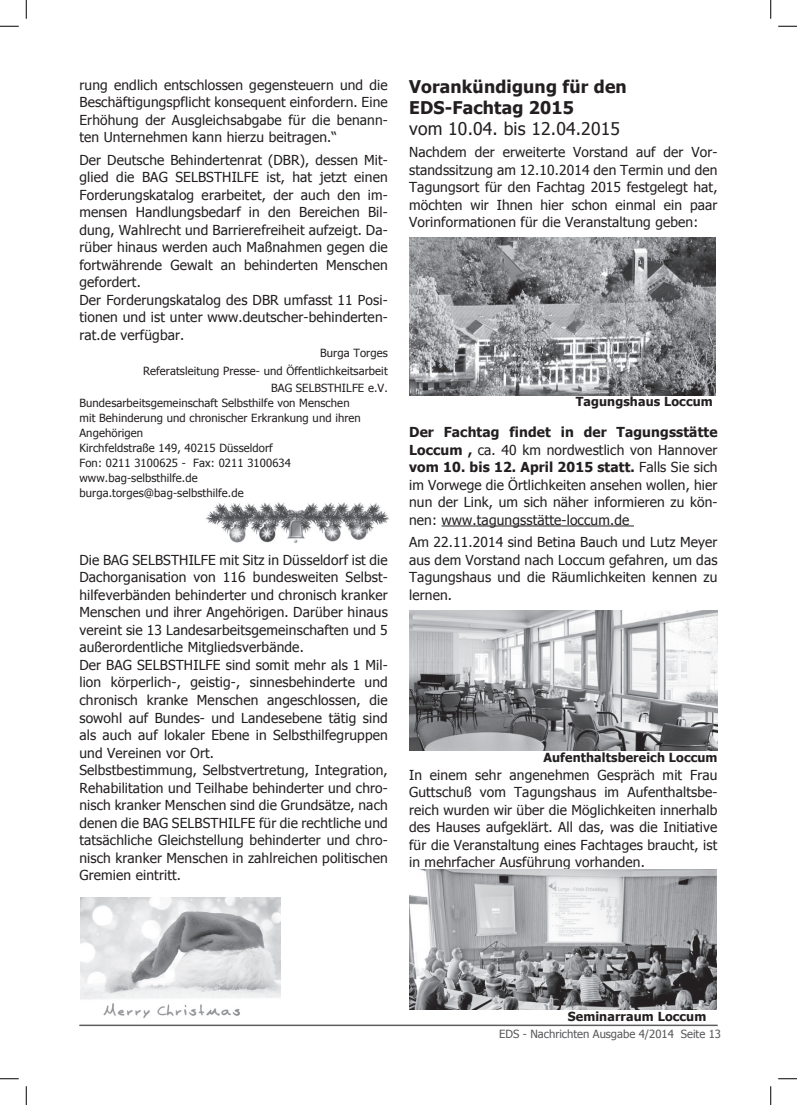
<style>
.page{position:relative;width:797px;height:1105px;background:#fff}
.page>*{position:absolute;margin:0;border:0;box-sizing:border-box;transform-origin:0 0}
.t1{font:700 17.5px/21px "Tahoma";letter-spacing:.01em;color:#231f20}
.t2{font:17.5px "Tahoma";letter-spacing:.01em;color:#231f20}
.t3{font:13.75px/17.5px "Tahoma";letter-spacing:.01em;color:#231f20;text-align:justify}
.t4{font:700 12.5px "Tahoma";letter-spacing:.01em;color:#231f20}
.t5{font:11.25px/15px "Tahoma";letter-spacing:.01em;color:#231f20;text-align:right}
.t6{font:11.25px "Tahoma";color:#57585a}
.s1{font-weight:700}
</style>
<div class="page">
<hr style="left:79px;top:1025px;width:638px;height:1px;background:#57585a">
<hr style="left:441px;top:525px;width:193px;height:1px;background:#231f20">
<img style="left:80px;top:898px;width:200px;height:120px">
<img style="left:409px;top:870px;width:307px;height:139px">
<img style="left:409px;top:611px;width:308px;height:139px">
<img style="left:409px;top:238px;width:306px;height:157px">
<img style="left:205px;top:502px;width:184px;height:41px">
<svg style="left:0;top:25px;width:19px;height:2px"></svg>
<svg style="left:778px;top:25px;width:19px;height:2px"></svg>
<svg style="left:0;top:1078px;width:19px;height:1px"></svg>
<svg style="left:778px;top:1078px;width:19px;height:1px"></svg>
<svg style="left:25px;top:0;width:2px;height:19px"></svg>
<svg style="left:25px;top:1086px;width:2px;height:19px"></svg>
<svg style="left:770px;top:0;width:1px;height:19px"></svg>
<svg style="left:770px;top:1086px;width:1px;height:19px"></svg>
<p class="t3" style="left:79px;top:76px;width:310px">rung endlich entschlossen gegensteuern und die Beschäftigungspflicht konsequent einfordern. Eine Erhöhung der Ausgleichsabgabe für die benann&shy;ten Unternehmen kann hierzu beitragen.“</p>
<p class="t3" style="left:79px;top:151px;width:310px;text-align:left">Der Deutsche Behindertenrat (DBR), dessen Mit&shy;glied die BAG SELBSTHILFE ist, hat jetzt einen Forderungskatalog erarbeitet, der auch den im&shy;mensen Handlungsbedarf in den Bereichen Bil&shy;dung, Wahlrecht und Barrierefreiheit aufzeigt. Da&shy;rüber hinaus werden auch Maßnahmen gegen die fortwährende Gewalt an behinderten Menschen gefordert.<br>Der Forderungskatalog des DBR umfasst 11 Posi&shy;tionen und ist unter www.deutscher-behinderten&shy;rat.de verfügbar.</p>
<p class="t5" style="left:143px;top:344px;width:246px;line-height:17.5px">Burga Torges<br>Referatsleitung Presse- und Öffentlichkeitsarbeit<br>BAG SELBSTHILFE e.V.</p>
<p class="t5" style="left:79px;top:395px;width:283px;text-align:left">Bundesarbeitsgemeinschaft Selbsthilfe von Menschen mit Behinderung und chronischer Erkrankung und ihren Angehörigen<br>Kirchfeldstraße 149, 40215 Düsseldorf<br>Fon: 0211 3100625 - Fax: 0211 3100634 www.bag-selbsthilfe.de burga.torges@bag-selbsthilfe.de</p>
<p class="t3" style="left:79px;top:551px;width:310px;text-align:left">Die BAG SELBSTHILFE mit Sitz in Düsseldorf ist die Dachorganisation von 116 bundesweiten Selbst&shy;hilfeverbänden behinderter und chronisch kranker Menschen und ihrer Angehörigen. Darüber hinaus vereint sie 13 Landesarbeitsgemeinschaften und 5 außerordentliche Mitgliedsverbände.<br>Der BAG SELBSTHILFE sind somit mehr als 1 Mil&shy;lion körperlich-, geistig-, sinnesbehinderte und chronisch kranke Menschen angeschlossen, die sowohl auf Bundes- und Landesebene tätig sind als auch auf lokaler Ebene in Selbsthilfegruppen und Vereinen vor Ort.<br>Selbstbestimmung, Selbstvertretung, Integration, Rehabilitation und Teilhabe behinderter und chro&shy;nisch kranker Menschen sind die Grundsätze, nach denen die BAG SELBSTHILFE für die rechtliche und tatsächliche Gleichstellung behinderter und chro&shy;nisch kranker Menschen in zahlreichen politischen Gremien eintritt.</p>
<p class="t1" style="left:409px;top:75px;width:219px">Vorankündigung für den<br>EDS</p>
<p class="t1" style="left:445px;top:96px;width:131px">-Fachtag 2015</p>
<p class="t2" style="left:409px;top:117px;width:212px">vom 10.04. bis 12.04.2015</p>
<p class="t3" style="left:409px;top:143px;width:310px">Nachdem der erweiterte Vorstand auf der Vor&shy;standssitzung am 12.10.2014 den Termin und den Tagungsort für den Fachtag 2015 festgelegt hat, möchten wir Ihnen hier schon einmal ein paar Vorinformationen für die Veranstaltung geben:</p>
<p class="t4" style="left:575px;top:393px;width:138px">Tagungshaus Loccum</p>
<p class="t3" style="left:409px;top:423px;width:310px"><span class="s1">Der Fachtag findet in der Tagungsstätte Loccum ,</span> ca. 40 km nordwestlich von Hannover <span class="s1">vom 10. bis 12. April 2015 statt.</span> Falls Sie sich im Vorwege die Örtlichkeiten ansehen wollen, hier nun der Link, um sich näher informieren zu kön&shy;nen: www.tagungsstätte-loccum.de</p>
<p class="t3" style="left:409px;top:533px;width:310px">Am 22.11.2014 sind Betina Bauch und Lutz Meyer aus dem Vorstand nach Loccum gefahren, um das Tagungshaus und die Räumlichkeiten kennen zu lernen.</p>
<p class="t4" style="left:543px;top:749px;width:175px">Aufenthaltsbereich Loccum</p>
<p class="t3" style="left:409px;top:765px;width:310px">In einem sehr angenehmen Gespräch mit Frau Guttschuß vom Tagungshaus im Aufenthaltsbe&shy;reich wurden wir über die Möglichkeiten innerhalb des Hauses aufgeklärt. All das, was die Initiative für die Veranstaltung eines Fachtages braucht, ist in mehrfacher Ausführung vorhanden.</p>
<p class="t4" style="left:567px;top:1008px;width:140px">Seminarraum Loccum</p>
<p class="t6" style="left:499px;top:1026px;width:223px">EDS - Nachrichten Ausgabe 4/2014 Seite 13</p>
</div>
